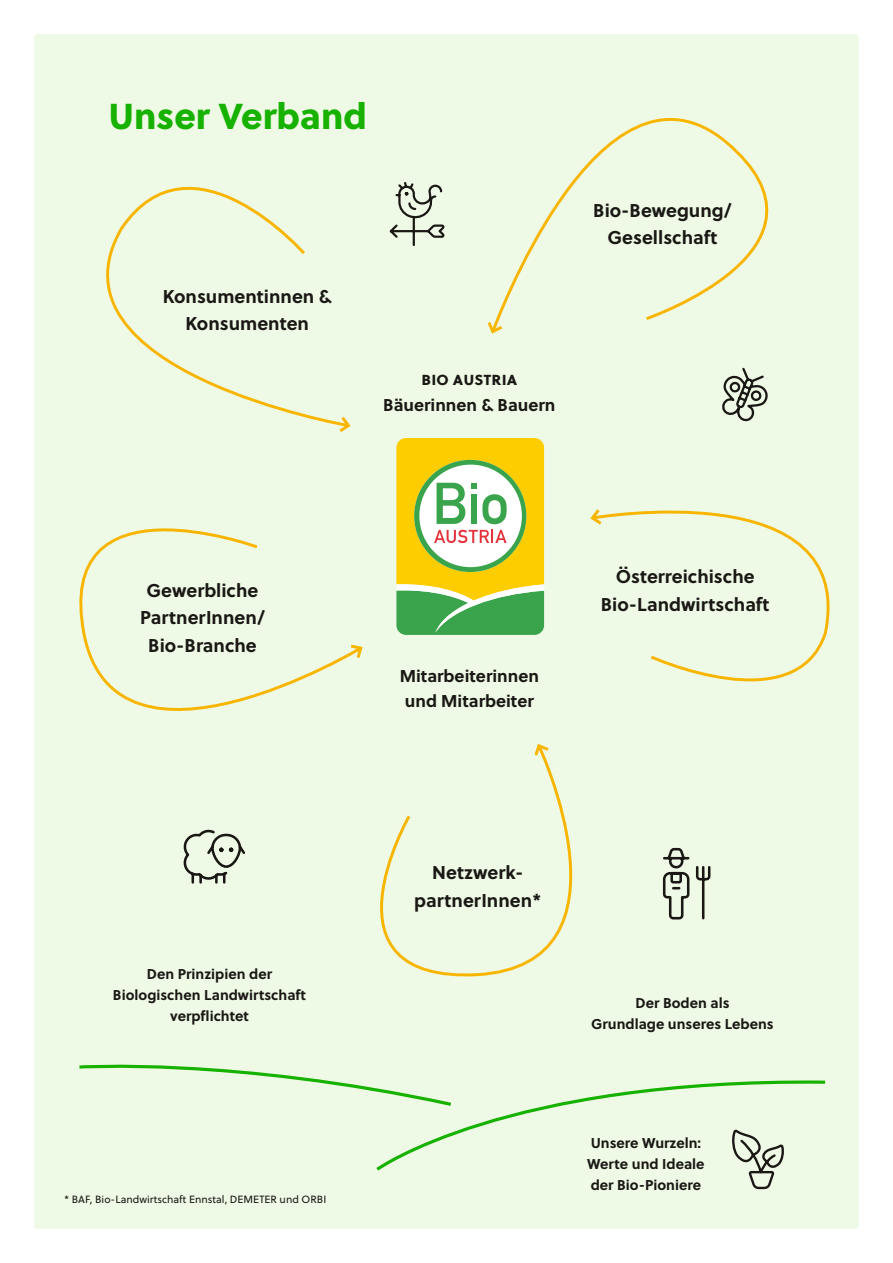
<style>
.page{position:relative;width:893px;height:1263px;background:#fff}
.page>*{position:absolute;margin:0;border:0;box-sizing:border-box;transform-origin:0 0}
.t1{font:36px "Soleil Xb";color:#17b100}
.t2{font:700 18.6px/27.3px "Soleil";color:#1a1715;text-align:center}
.t3{font:700 17.1px/25.2px "Soleil";color:#1a1715}
.t4{font:700 14.25px/21px "Soleil";color:#1a1715;text-align:center}
.t5{font:10.5px "Soleil";color:#1a1715}
</style>
<div class="page">
<div style="left:34px;top:34px;width:825px;height:1195px;background:#eefae5;border-radius:4px"></div>
<svg style="left:396px;top:438px;width:148px;height:197px;background:#c4cc5b"></svg>
<svg style="left:496px;top:118px;width:273px;height:202px"></svg>
<svg style="left:487px;top:319px;width:18px;height:15px"></svg>
<svg style="left:106px;top:186px;width:230px;height:239px"></svg>
<svg style="left:336px;top:417px;width:15px;height:15px"></svg>
<svg style="left:79px;top:528px;width:269px;height:183px"></svg>
<svg style="left:348px;top:644px;width:15px;height:14px"></svg>
<svg style="left:380px;top:759px;width:193px;height:218px"></svg>
<svg style="left:534px;top:744px;width:15px;height:15px"></svg>
<svg style="left:605px;top:510px;width:225px;height:172px"></svg>
<svg style="left:590px;top:509px;width:15px;height:16px"></svg>
<svg style="left:183px;top:829px;width:63px;height:55px"></svg>
<svg style="left:722px;top:367px;width:46px;height:55px"></svg>
<svg style="left:79px;top:1064px;width:747px;height:126px"></svg>
<svg style="left:389px;top:182px;width:56px;height:64px"></svg>
<svg style="left:662px;top:847px;width:49px;height:73px"></svg>
<h1 class="t1" style="left:109px;top:93px;width:260px">Unser Verband</h1>
<p class="t2" style="left:163px;top:283px;width:171px">Konsumentinnen &amp;<br>Konsumenten</p>
<p class="t3" style="left:383px;top:367px;width:174px;text-align:center">bio austria<br>Bäuerinnen &amp; Bauern</p>
<p class="t2" style="left:593px;top:197px;width:140px">Bio-Bewegung/<br>Gesellschaft</p>
<p class="t2" style="left:140px;top:577px;width:126px">Gewerbliche<br>PartnerInnen/<br>Bio-Branche</p>
<p class="t3" style="left:400px;top:663px;width:141px">Mitarbeiterinnen und Mitarbeiter</p>
<p class="t2" style="left:601px;top:563px;width:170px">Österreichische<br>Bio-Landwirtschaft</p>
<p class="t4" style="left:113px;top:963px;width:195px">Den Prinzipien der<br>Biologischen Landwirtschaft verpflichtet</p>
<p class="t5" style="left:64px;top:1193px;width:264px">* BAF, Bio-Landwirtschaft Ennstal, DEMETER und ORBI</p>
<p class="t2" style="left:414px;top:859px;width:129px">Netzwerk&shy;partnerInnen*</p>
<p class="t4" style="left:591px;top:993px;width:184px">Der Boden als<br>Grundlage unseres Lebens</p>
<p class="t4" style="left:587px;top:1133px;width:119px;text-align:left">Unsere Wurzeln:<br>Werte und Ideale der Bio-Pioniere</p>
</div>
